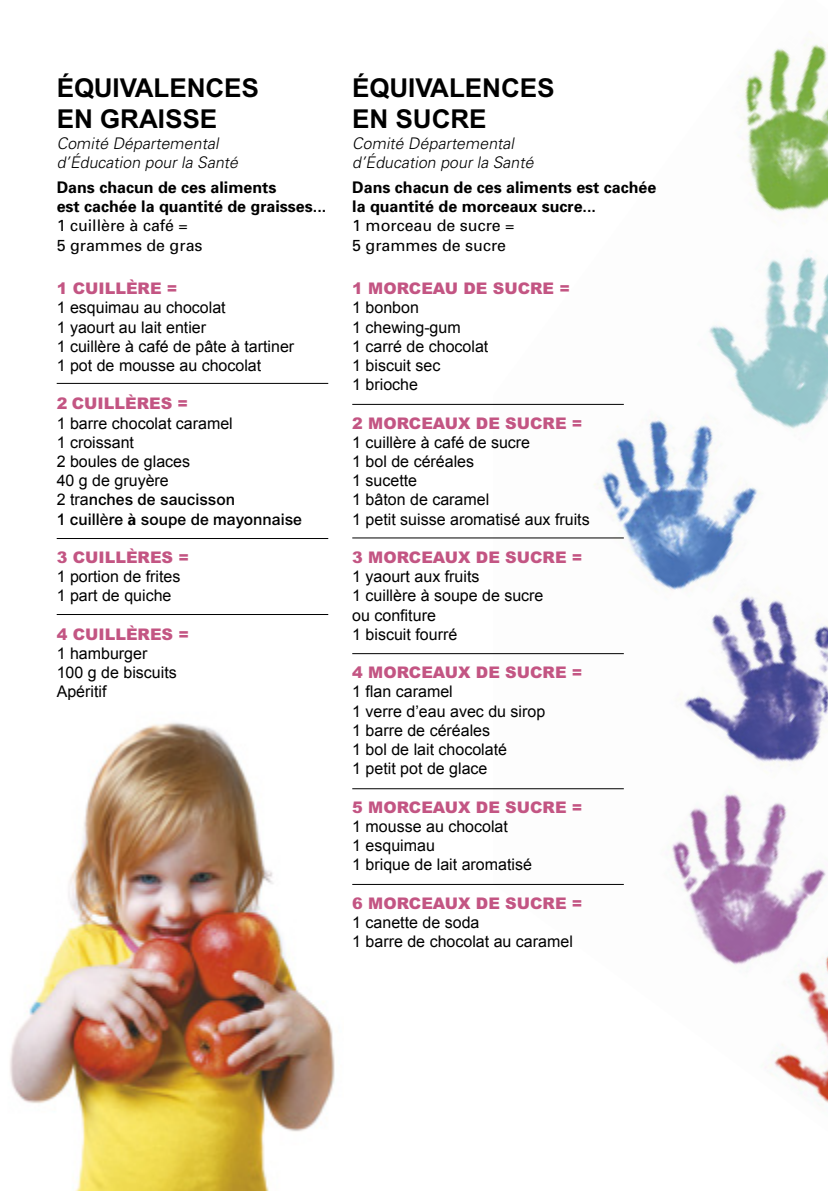
<style>
.page{position:relative;width:828px;height:1191px;background:#fff}
.page>*{position:absolute;margin:0;border:0;box-sizing:border-box;transform-origin:0 0}
.t1{font:26px "Arial Bold PL";color:#000}
.t2{font:16px "Arial";color:#000}
.t3{font:16px "Arial Black PL";color:#c35583}
.t4{font:700 16px/19.2px "Univers";color:#000}
.t5{font:italic 300 16px/19.2px "Univers";color:#000}
.t6{font:16px "Univers";color:#000}
.t7{font:16px "Arial Medium PL";color:#000}
.s1{font-family:"Arial"}
.s2{font-family:"Univers";font-weight:700}
</style>
<div class="page">
<img style="left:493px;top:31px;width:335px;height:1072px">
<hr style="left:57px;top:383px;width:271px;height:1px;background:#000">
<hr style="left:57px;top:538px;width:271px;height:1px;background:#000">
<hr style="left:57px;top:614px;width:271px;height:1px;background:#000">
<hr style="left:352px;top:404px;width:272px;height:1px;background:#000">
<hr style="left:352px;top:537px;width:272px;height:1px;background:#000">
<hr style="left:352px;top:653px;width:272px;height:1px;background:#000">
<hr style="left:352px;top:788px;width:272px;height:1px;background:#000">
<hr style="left:352px;top:884px;width:272px;height:1px;background:#000">
<img style="left:10px;top:722px;width:325px;height:469px">
<p class="t1" style="left:57px;top:72px;width:204px">ÉQUIVALENCES</p>
<p class="t1" style="left:57px;top:103px;width:162px">EN GRAISSE</p>
<p class="t5" style="left:57px;top:133px;width:186px">Comité Départemental d’Éducation pour la Santé</p>
<p class="t4" style="left:57px;top:178px;width:221px">Dans chacun de ces aliments</p>
<p class="t4" style="left:57px;top:197px;width:271px">est cachée la quantité de graisses...</p>
<p class="t6" style="left:57px;top:216px;width:133px">1 cuillère à café =</p>
<p class="t6" style="left:57px;top:235px;width:147px">5 grammes de gras</p>
<p class="t3" style="left:57px;top:278px;width:122px">1 CUILLÈRE =</p>
<p class="t2" style="left:57px;top:297px;width:170px">1 esquimau au chocolat</p>
<p class="t2" style="left:57px;top:316px;width:151px">1 yaourt au lait entier</p>
<p class="t2" style="left:57px;top:336px;width:239px">1 cuillère à café de pâte à tartiner</p>
<p class="t2" style="left:57px;top:355px;width:206px">1 pot de mousse au chocolat</p>
<p class="t3" style="left:57px;top:393px;width:133px">2 CUILLÈRES =</p>
<p class="t2" style="left:57px;top:412px;width:178px">1 barre chocolat caramel</p>
<p class="t2" style="left:57px;top:432px;width:79px">1 croissant</p>
<p class="t2" style="left:57px;top:451px;width:135px">2 boules de glaces</p>
<p class="t2" style="left:57px;top:470px;width:114px">40 g de gruyère</p>
<p class="t7" style="left:57px;top:490px;width:180px"><span class="s1">2 tra</span>nches de saucisson</p>
<p class="t7" style="left:57px;top:509px;width:247px">1 cuill<span class="s1">è</span>re <span class="s2">à</span> soupe de mayonnaise</p>
<p class="t3" style="left:57px;top:547px;width:134px">3 CUILLÈRES =</p>
<p class="t2" style="left:57px;top:566px;width:125px">1 portion de frites</p>
<p class="t2" style="left:57px;top:585px;width:116px">1 part de quiche</p>
<p class="t3" style="left:57px;top:624px;width:134px">4 CUILLÈRES =</p>
<p class="t2" style="left:57px;top:643px;width:92px">1 hamburger</p>
<p class="t2" style="left:57px;top:662px;width:122px">100 g de biscuits</p>
<p class="t2" style="left:57px;top:681px;width:51px">Apéritif</p>
<p class="t1" style="left:352px;top:72px;width:204px">ÉQUIVALENCES</p>
<p class="t1" style="left:352px;top:103px;width:136px">EN SUCRE</p>
<p class="t5" style="left:352px;top:133px;width:186px">Comité Départemental d’Éducation pour la Santé</p>
<p class="t4" style="left:352px;top:178px;width:306px">Dans chacun de ces aliments est cachée la quantité de morceaux sucre...</p>
<p class="t6" style="left:352px;top:216px;width:164px">1 morceau de sucre =</p>
<p class="t6" style="left:352px;top:235px;width:155px">5 grammes de sucre</p>
<p class="t3" style="left:352px;top:278px;width:219px">1 MORCEAU DE SUCRE =</p>
<p class="t2" style="left:352px;top:297px;width:68px">1 bonbon</p>
<p class="t2" style="left:352px;top:316px;width:110px">1 chewing-gum</p>
<p class="t2" style="left:352px;top:336px;width:138px">1 carré de chocolat</p>
<p class="t2" style="left:352px;top:355px;width:90px">1 biscuit sec</p>
<p class="t2" style="left:352px;top:374px;width:67px">1 brioche</p>
<p class="t3" style="left:352px;top:413px;width:232px">2 MORCEAUX DE SUCRE =</p>
<p class="t2" style="left:352px;top:432px;width:179px">1 cuillère à café de sucre</p>
<p class="t2" style="left:352px;top:451px;width:123px">1 bol de céréales</p>
<p class="t2" style="left:352px;top:470px;width:66px">1 sucette</p>
<p class="t2" style="left:352px;top:489px;width:138px">1 bâton de caramel</p>
<p class="t2" style="left:352px;top:508px;width:239px">1 petit suisse aromatisé aux fruits</p>
<p class="t3" style="left:352px;top:547px;width:232px">3 MORCEAUX DE SUCRE =</p>
<p class="t2" style="left:352px;top:566px;width:129px">1 yaourt aux fruits</p>
<p class="t2" style="left:352px;top:585px;width:193px">1 cuillère à soupe de sucre</p>
<p class="t2" style="left:352px;top:604px;width:85px">ou confiture</p>
<p class="t2" style="left:352px;top:624px;width:106px">1 biscuit fourré</p>
<p class="t3" style="left:352px;top:662px;width:232px">4 MORCEAUX DE SUCRE =</p>
<p class="t2" style="left:352px;top:681px;width:102px">1 flan caramel</p>
<p class="t2" style="left:352px;top:700px;width:194px">1 verre d’eau avec du sirop</p>
<p class="t2" style="left:352px;top:720px;width:139px">1 barre de céréales</p>
<p class="t2" style="left:352px;top:739px;width:156px">1 bol de lait chocolaté</p>
<p class="t2" style="left:352px;top:758px;width:137px">1 petit pot de glace</p>
<p class="t3" style="left:352px;top:797px;width:232px">5 MORCEAUX DE SUCRE =</p>
<p class="t2" style="left:352px;top:816px;width:157px">1 mousse au chocolat</p>
<p class="t2" style="left:352px;top:835px;width:84px">1 esquimau</p>
<p class="t2" style="left:352px;top:854px;width:181px">1 brique de lait aromatisé</p>
<p class="t3" style="left:352px;top:893px;width:232px">6 MORCEAUX DE SUCRE =</p>
<p class="t2" style="left:352px;top:912px;width:129px">1 canette de soda</p>
<p class="t2" style="left:352px;top:931px;width:222px">1 barre de chocolat au caramel</p>
</div>
